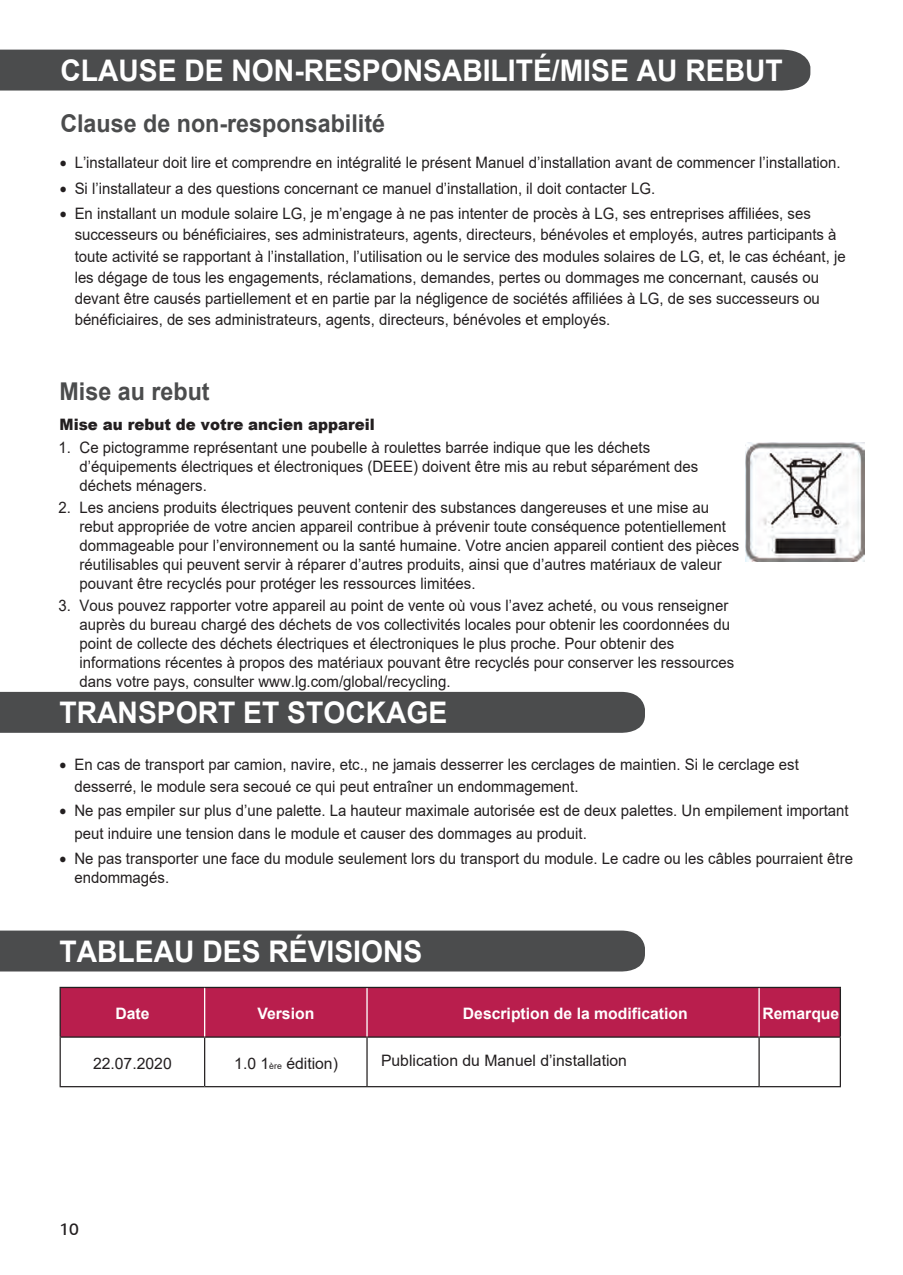
<style>
.page{position:relative;width:903px;height:1275px;background:#fff}
.page>*{position:absolute;margin:0;border:0;box-sizing:border-box;transform-origin:0 0}
.t1{font:700 29.75px "Arial";color:#fff;scale:.95 1}
.t2{font:700 24.5px "Arial";color:#4b4c4d;scale:.95 1}
.t3{font:15.75px/18.9px "Arial";color:#231f20;scale:.95 1}
.t4{font:15.75px "Arial";color:#231f20}
.t5{font:700 15.75px "Arial";color:#fff}
.t6{font:900 15.75px "Arial";color:#231f20;scale:.95 1}
.t7{font:15.75px "LG Sm Ha SB";color:#231f20}
.s1{font-style:inherit}
.s2{font-size:8.75px}
</style>
<div class="page">
<div style="left:0;top:50px;width:810px;height:41px;background:#4b4c4d"></div>
<div style="left:0;top:692px;width:645px;height:41px;background:#4b4c4d"></div>
<div style="left:61px;top:988px;width:779px;height:48px;background:#b91e4d"></div>
<hr style="left:60px;top:1038px;width:1px;height:48px;background:#231f20">
<hr style="left:204px;top:1038px;width:1px;height:48px;background:#231f20">
<hr style="left:366px;top:1038px;width:2px;height:48px;background:#231f20">
<hr style="left:758px;top:1038px;width:2px;height:48px;background:#231f20">
<hr style="left:840px;top:1038px;width:1px;height:48px;background:#231f20">
<hr style="left:60px;top:1086px;width:145px;height:1px;background:#231f20">
<hr style="left:205px;top:1086px;width:162px;height:1px;background:#231f20">
<hr style="left:367px;top:1086px;width:392px;height:1px;background:#231f20">
<hr style="left:759px;top:1086px;width:82px;height:1px;background:#231f20">
<hr style="left:60px;top:987px;width:145px;height:1px;background:#231f20">
<hr style="left:60px;top:988px;width:1px;height:48px;background:#231f20">
<hr style="left:205px;top:987px;width:162px;height:1px;background:#231f20">
<hr style="left:367px;top:987px;width:392px;height:1px;background:#231f20">
<hr style="left:759px;top:987px;width:82px;height:1px;background:#231f20">
<hr style="left:840px;top:988px;width:1px;height:48px;background:#231f20">
<hr style="left:60px;top:1036px;width:145px;height:2px;background:#231f20">
<hr style="left:205px;top:1036px;width:162px;height:2px;background:#231f20">
<hr style="left:367px;top:1036px;width:392px;height:2px;background:#231f20">
<hr style="left:759px;top:1036px;width:82px;height:2px;background:#231f20">
<hr style="left:204px;top:988px;width:1px;height:48px;background:#fff">
<hr style="left:366px;top:988px;width:2px;height:48px;background:#fff">
<hr style="left:758px;top:988px;width:2px;height:48px;background:#fff">
<div style="left:0;top:930px;width:645px;height:42px;background:#4b4c4d"></div>
<img style="left:746px;top:442px;width:118px;height:119px">
<h1 class="t1" style="left:60px;top:49px;width:762px">CLAUSE DE NON-RESPONSABILITÉ/MISE AU REBUT</h1>
<h2 class="t2" style="left:60px;top:106px;width:343px">Clause de non-responsabilité</h2>
<p class="t3" style="left:60px;top:153px;width:823px">• L’installateur doit lire et comprendre en intégralité le présent Manuel d’installation avant de commencer l’installation.</p>
<p class="t3" style="left:60px;top:179px;width:628px">• Si l’installateur a des questions concernant ce manuel d’installation, il doit contacter LG.</p>
<p class="t3" style="left:75px;top:203px;width:813px;line-height:21.3px;text-indent:-15px">• En installant un module solaire LG, je m’engage à ne pas intenter de procès à LG, ses entreprises affiliées, ses successeurs ou bénéficiaires, ses administrateurs, agents, directeurs, bénévoles et employés, autres participants à toute activité se rapportant à l’installation, l’utilisation ou le service des modules solaires de LG, et, le cas échéant, je les dégage de tous les engagements, réclamations, demandes, pertes ou dommages me concernant, causés ou devant être causés partiellement et en partie par la négligence de sociétés affiliées à LG, de ses successeurs ou bénéficiaires, de ses administrateurs, agents, directeurs, bénévoles et employés.</p>
<h2 class="t2" style="left:60px;top:374px;width:159px">Mise au rebut</h2>
<p class="t6" style="left:60px;top:413px;width:333px">Mise au rebut de votre ancien appareil</p>
<p class="t3" style="left:80px;top:438px;width:653px;text-indent:-21px">1. Ce pictogramme représentant une poubelle à roulettes barrée indique que les déchets d’équipements électriques et électroniques (DEEE) doivent être mis au rebut séparément des déchets ménagers.</p>
<p class="t3" style="left:80px;top:498px;width:696px;text-indent:-21px">2. Les anciens produits électriques peuvent contenir des substances dangereuses et une mise au rebut appropriée de votre ancien appareil contribue à prévenir toute conséquence potentiellement dommageable pour l’environnement ou la santé humaine. Votre ancien appareil contient des pièces réutilisables qui peuvent servir à réparer d’autres produits, ainsi que d’autres matériaux de valeur pouvant être recyclés pour protéger les ressources limitées.</p>
<p class="t3" style="left:80px;top:596px;width:690px;text-indent:-21px">3. Vous pouvez rapporter votre appareil au point de vente où vous l’avez acheté, ou vous renseigner auprès du bureau chargé des déchets de vos collectivités locales pour obtenir les coordonnées du point de collecte des déchets électriques et électroniques le plus proche. Pour obtenir des informations récentes à propos des matériaux pouvant être recyclés pour conserver les ressources dans votre pays, consulter www.lg.com/global/recycling.</p>
<h1 class="t1" style="left:60px;top:691px;width:410px">TRANSPORT ET STOCKAGE</h1>
<p class="t3" style="left:74px;top:752px;width:764px;line-height:22.8px;text-indent:-15px">• En cas de transport par camion, navire, etc., ne jamais desserrer les cerclages de maintien. Si le cerclage est desserré, le module sera secoué ce qui peut entraîner un endommagement.</p>
<p class="t3" style="left:74px;top:799px;width:816px;line-height:22.8px;text-indent:-15px">• Ne pas empiler sur plus d’une palette. La hauteur maximale autorisée est de deux palettes. Un empilement important peut induire une tension dans le module et causer des dommages au produit.</p>
<p class="t3" style="left:74px;top:849px;width:821px;text-indent:-15px">• Ne pas transporter une face du module seulement lors du transport du module. Le cadre ou les câbles pourraient être endommagés.</p>
<h1 class="t1" style="left:60px;top:930px;width:383px">TABLEAU DES RÉVISIONS</h1>
<p class="t5" style="left:115px;top:1002px;width:36px">Date</p>
<p class="t5" style="left:257px;top:1003px;width:58px">Version</p>
<p class="t5" style="left:463px;top:1002px;width:226px">Description de la modification</p>
<p class="t5" style="left:762px;top:1002px;width:79px">Remarque</p>
<p class="t4" style="left:93px;top:1052px;width:80px">22.07.20<span class="s1">20</span></p>
<p class="t4" style="left:234px;top:1052px;width:105px">1.0 1<span class="s2">ère</span> édition)</p>
<p class="t4" style="left:381px;top:1049px;width:247px">Publication du Manuel d’installation</p>
<p class="t7" style="left:60px;top:1221px;width:21px">10</p>
</div>
